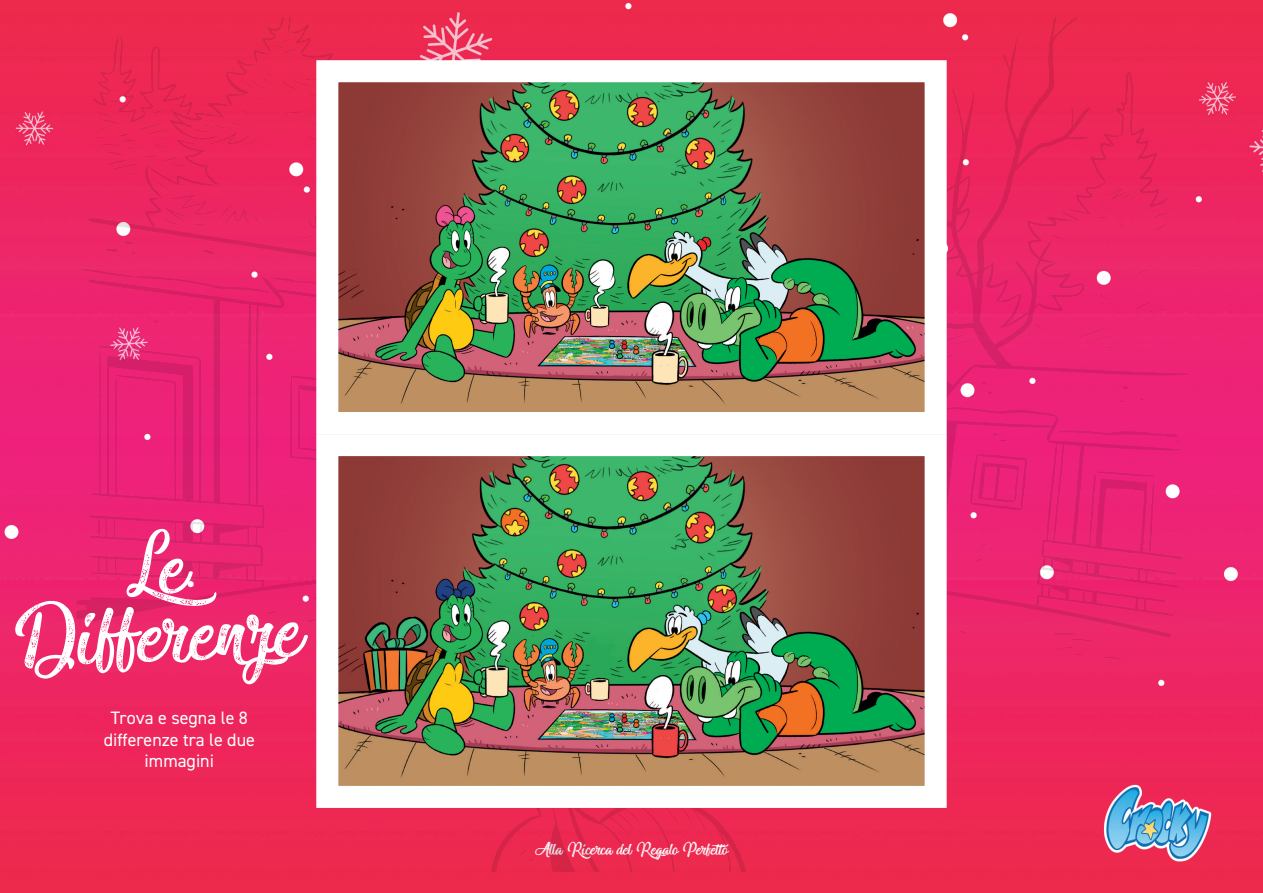
<style>
.page{position:relative;width:1263px;height:893px;background:#fff}
.page>*{position:absolute;margin:0;border:0;box-sizing:border-box;transform-origin:0 0}
.t1{font:105.75px "Miraculous&Christmas";color:#fff}
.t2{font:21px "Miraculous&Christmas";color:#fff}
.t3{font:18px/21.6px "DIN2014";color:#fff;text-align:center}
</style>
<div class="page">
<img style="left:0;top:0;width:1263px;height:893px">
<img style="left:9px;top:17px;width:1238px;height:855px">
<svg style="left:305px;top:49px;width:653px;height:374px;background:#95856c"></svg>
<svg style="left:305px;top:423px;width:653px;height:396px"></svg>
<svg style="left:124px;top:527px;width:93px;height:81px;background:#e82670"></svg>
<h1 class="t1" style="left:13px;top:585px;width:290px;rotate:-2deg">Differenze</h1>
<p class="t3" style="left:104px;top:707px;width:153px">Trova e segna le 8 differenze tra le due immagini</p>
<p class="t2" style="left:535px;top:838px;width:195px">Alla Ricerca del Regalo Perfetto</p>
</div>
